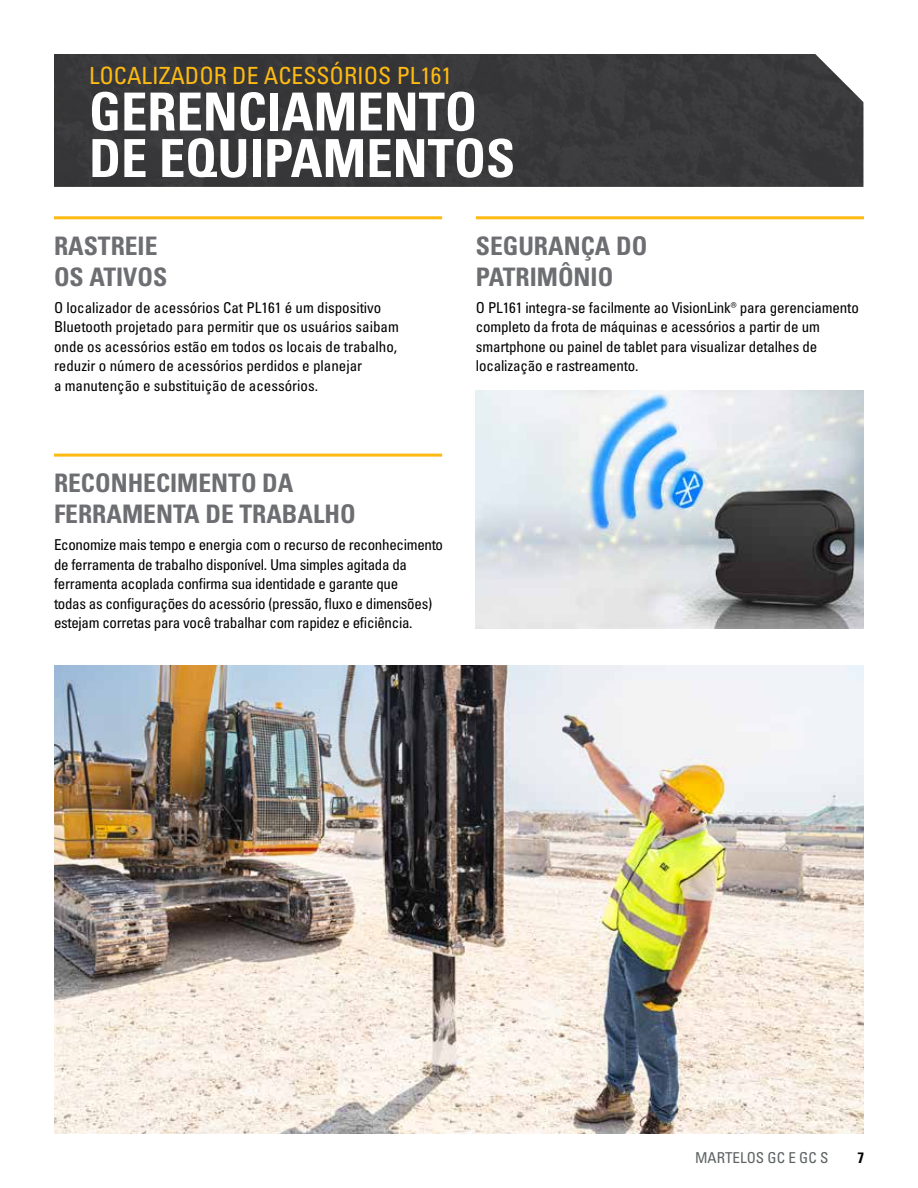
<style>
.page{position:relative;width:918px;height:1188px;background:#fff}
.page>*{position:absolute;margin:0;border:0;box-sizing:border-box;transform-origin:0 0}
.t1{font:52.5px/46.5px "Univers LTCYR 67 Bold Cond";color:#fff}
.t2{font:25.5px/30.6px "Univers LTCYR 67 Bold Cond";color:#6d6e71}
.t3{font:condensed 23.7px "Univers LTCYR 57";color:#fdba12}
.t4{font:condensed 15px/19.5px "Univers LTCYR 57";letter-spacing:-.01em;color:#000}
.t5{font:condensed 15px "Univers LTCYR 57";color:#5e6263}
.t6{font:15px "Univers LTCYR 67 Bold Cond";color:#000}
</style>
<div class="page">
<img style="left:476px;top:391px;width:387px;height:238px">
<div style="left:54px;top:54px;width:809px;height:133px;background:#383739"></div>
<hr style="left:54px;top:216px;width:388px;height:3px;background:#fdba12">
<hr style="left:476px;top:216px;width:388px;height:3px;background:#fdba12">
<hr style="left:54px;top:454px;width:388px;height:3px;background:#fdba12">
<img style="left:54px;top:665px;width:809px;height:469px">
<h3 class="t3" style="left:89px;top:61px;width:364px">LOCALIZADOR DE ACESSÓRIOS PL161</h3>
<h1 class="t1" style="left:89px;top:88px;width:428px">GERENCIAMENTO<br>DE EQUIPAMENTOS</h1>
<h2 class="t2" style="left:54px;top:230px;width:115px">RASTREIE<br>OS ATIVOS</h2>
<p class="t4" style="left:54px;top:298px;width:346px">O localizador de acessórios Cat PL161 é um dispositivo Bluetooth projetado para permitir que os usuários saibam onde os acessórios estão em todos os locais de trabalho, reduzir o número de acessórios perdidos e planejar<br>a manutenção e substituição de acessórios.</p>
<h2 class="t2" style="left:54px;top:468px;width:303px">RECONHECIMENTO DA<br>FERRAMENTA DE TRABALHO</h2>
<p class="t4" style="left:54px;top:535px;width:391px">Economize mais tempo e energia com o recurso de reconhecimento de ferramenta de trabalho disponível. Uma simples agitada da ferramenta acoplada confirma sua identidade e garante que<br>todas as configurações do acessório (pressão, fluxo e dimensões) estejam corretas para você trabalhar com rapidez e eficiência.</p>
<h2 class="t2" style="left:476px;top:230px;width:173px">SEGURANÇA DO<br>PATRIMÔNIO</h2>
<p class="t4" style="left:476px;top:298px;width:384px">O PL161 integra-se facilmente ao VisionLink® para gerenciamento completo da frota de máquinas e acessórios a partir de um smartphone ou painel de tablet para visualizar detalhes de localização e rastreamento.</p>
<p class="t5" style="left:695px;top:1148px;width:135px">MARTELOS GC E GC S</p>
<p class="t6" style="left:857px;top:1148px;width:8px">7</p>
</div>
